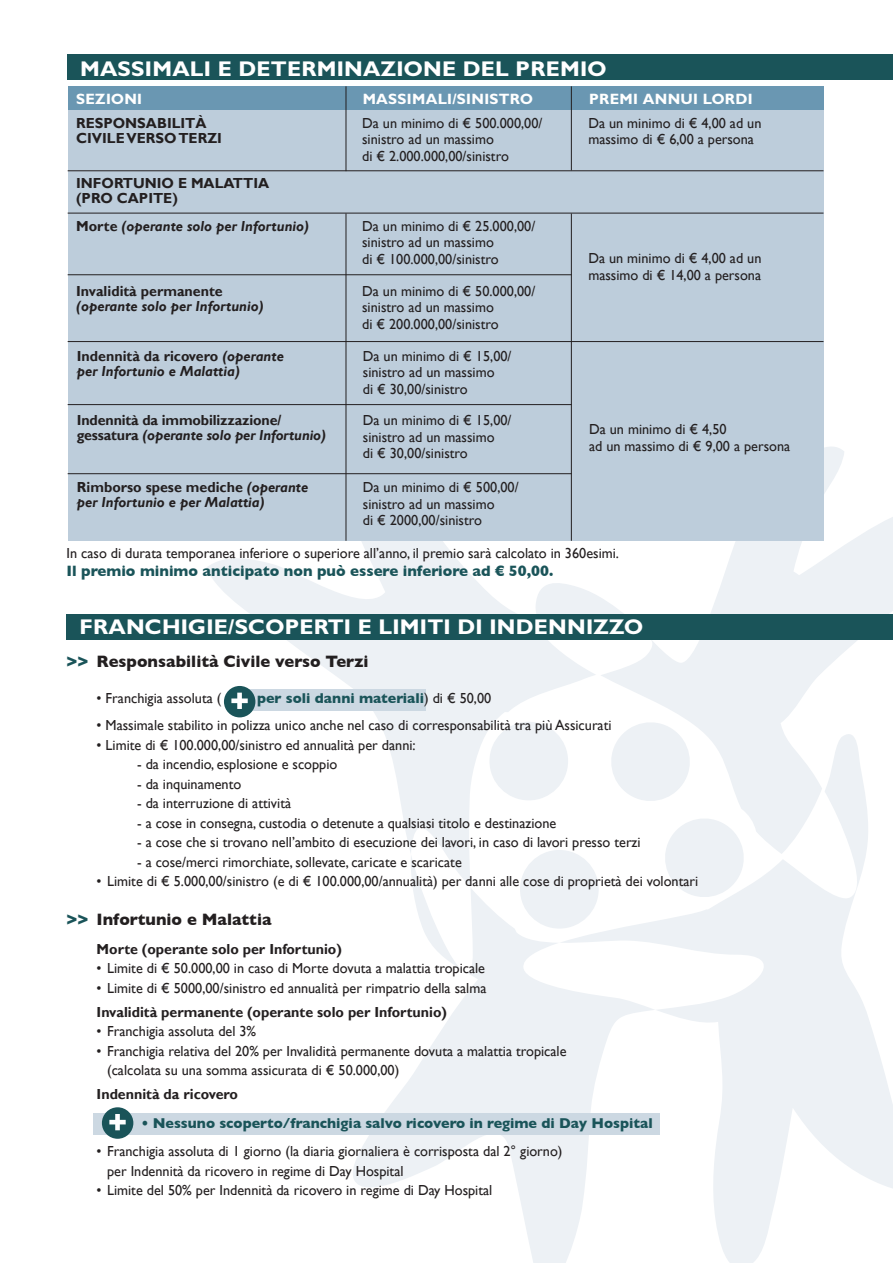
<style>
.page{position:relative;width:893px;height:1263px;background:#fff}
.page>*{position:absolute;margin:0;border:0;box-sizing:border-box;transform-origin:0 0}
.t1{font:700 21.3px "Gill Sans MT Pro";letter-spacing:.01em;color:#fff;scale:1.04 1}
.t2{font:700 16.8px "Gill Sans";color:#231f20}
.t3{font:700 15.3px "Gill Sans";color:#1a5459}
.t4{font:700 15px "Gill Sans MT Pro";letter-spacing:.02em;color:#fff}
.t5{font:14.55px/16.5px "Gill Sans";color:#231f20}
.t6{font:700 14.55px/15px "Gill Sans";color:#231f20}
.t7{font:italic 700 14.55px/15px "Gill Sans";color:#231f20}
.t8{font:700 14.55px "Gill Sans";color:#1a5459}
.s1{font-style:normal}
.s2{font-style:italic}
.s3{font-weight:800;font-size:16.5px;color:#1a5459}
.s4{font-weight:400;color:#231f20}
</style>
<div class="page">
<svg style="left:655px;top:854px;width:238px;height:409px;fill:#edf1f5"></svg>
<svg style="left:207px;top:541px;width:389px;height:346px"></svg>
<svg style="left:410px;top:854px;width:51px;height:33px"></svg>
<svg style="left:344px;top:887px;width:311px;height:376px"></svg>
<svg style="left:535px;top:425px;width:358px;height:429px"></svg>
<svg style="left:606px;top:717px;width:89px;height:89px"></svg>
<svg style="left:660px;top:813px;width:89px;height:89px"></svg>
<div style="left:489px;top:722px;width:79px;height:78px;background:#edf1f5;border-radius:50%"></div>
<div style="left:68px;top:107px;width:755px;height:434px;background:#bdcddb"></div>
<div style="left:93px;top:1113px;width:567px;height:21px;background:#ccd8e2"></div>
<div style="left:238px;top:689px;width:188px;height:21px;background:#ccd8e2"></div>
<hr style="left:68px;top:404px;width:504px;height:1px;background:#231f20">
<hr style="left:68px;top:473px;width:504px;height:1px;background:#231f20">
<div style="left:67px;top:614px;width:826px;height:26px;background:#1a5459"></div>
<div style="left:224px;top:686px;width:31px;height:31px;background:#1a5459;border-radius:50%"></div>
<svg style="left:231px;top:693px;width:17px;height:16px"></svg>
<div style="left:102px;top:1107px;width:31px;height:32px;background:#1a5459;border-radius:50%"></div>
<svg style="left:109px;top:1114px;width:17px;height:16px"></svg>
<div style="left:68px;top:86px;width:755px;height:23px;background:#6a97b2"></div>
<hr style="left:68px;top:170px;width:755px;height:1px;background:#231f20">
<div style="left:68px;top:54px;width:825px;height:26px;background:#1a5459"></div>
<hr style="left:68px;top:213px;width:755px;height:1px;background:#231f20">
<hr style="left:68px;top:274px;width:504px;height:1px;background:#231f20">
<hr style="left:346px;top:213px;width:1px;height:328px;background:#231f20">
<hr style="left:346px;top:86px;width:1px;height:85px;background:#231f20">
<hr style="left:571px;top:213px;width:1px;height:328px;background:#231f20">
<hr style="left:571px;top:86px;width:1px;height:84px;background:#231f20">
<hr style="left:68px;top:341px;width:755px;height:1px;background:#231f20">
<p class="t1" style="left:80px;top:55px;width:508px">MASSIMALI E DETERMINAZIONE DEL PREMIO</p>
<p class="t4" style="left:76px;top:89px;width:67px">SEZIONI</p>
<p class="t4" style="left:363px;top:89px;width:172px">MASSIMALI/SINISTRO</p>
<p class="t4" style="left:589px;top:89px;width:165px">PREMI ANNUI LORDI</p>
<p class="t6" style="left:76px;top:116px;width:132px">RESPONSABILITÀ</p>
<p class="t6" style="left:76px;top:131px;width:147px">CIVILE VERSO TERZI</p>
<p class="t5" style="left:362px;top:114px;width:182px">Da un minimo di € 500.000,00/ sinistro ad un massimo</p>
<p class="t5" style="left:362px;top:147px;width:148px">di € 2.000.000,00/sinistro</p>
<p class="t5" style="left:588px;top:114px;width:175px">Da un minimo di € 4,00 ad un massimo di € 6,00 a persona</p>
<p class="t6" style="left:76px;top:176px;width:195px">INFORTUNIO E MALATTIA</p>
<p class="t6" style="left:76px;top:191px;width:103px">(PRO CAPITE)</p>
<p class="t7" style="left:76px;top:219px;width:234px"><span class="s1">Morte</span> (operante solo per Infortunio)</p>
<p class="t6" style="left:76px;top:284px;width:148px">Invalidità permanente</p>
<p class="t7" style="left:76px;top:299px;width:189px">(operante solo per Infortunio)</p>
<p class="t6" style="left:77px;top:349px;width:209px">Indennità da ricovero <span class="s2">(operante</span></p>
<p class="t7" style="left:77px;top:364px;width:165px">per Infortunio e Malattia)</p>
<p class="t6" style="left:77px;top:413px;width:251px">Indennità da immobilizzazione/ gessatura <span class="s2">(operante solo per Infortunio)</span></p>
<p class="t7" style="left:77px;top:480px;width:233px"><span class="s1">Rimborso spese mediche</span> (operante per Infortunio e per Malattia)</p>
<p class="t5" style="left:362px;top:217px;width:175px">Da un minimo di € 25.000,00/ sinistro ad un massimo</p>
<p class="t5" style="left:362px;top:250px;width:138px">di € 100.000,00/sinistro</p>
<p class="t5" style="left:362px;top:282px;width:175px">Da un minimo di € 50.000,00/ sinistro ad un massimo</p>
<p class="t5" style="left:362px;top:315px;width:138px">di € 200.000,00/sinistro</p>
<p class="t5" style="left:363px;top:347px;width:150px">Da un minimo di € 15,00/ sinistro ad un massimo</p>
<p class="t5" style="left:363px;top:380px;width:106px">di € 30,00/sinistro</p>
<p class="t5" style="left:363px;top:412px;width:150px">Da un minimo di € 15,00/ sinistro ad un massimo</p>
<p class="t5" style="left:363px;top:445px;width:106px">di € 30,00/sinistro</p>
<p class="t5" style="left:363px;top:479px;width:157px">Da un minimo di € 500,00/ sinistro ad un massimo</p>
<p class="t5" style="left:363px;top:512px;width:121px">di € 2000,00/sinistro</p>
<p class="t5" style="left:588px;top:250px;width:175px">Da un minimo di € 4,00 ad un massimo di € 14,00 a persona</p>
<p class="t5" style="left:589px;top:421px;width:139px">Da un minimo di € 4,50</p>
<p class="t5" style="left:589px;top:437px;width:203px">ad un massimo di € 9,00 a persona</p>
<p class="t5" style="left:67px;top:545px;width:554px">In caso di durata temporanea inferiore o superiore all’anno, il premio sarà calcolato in 360esimi.</p>
<p class="t3" style="left:67px;top:562px;width:488px">Il premio minimo anticipato non può essere inferiore ad € 50,00.</p>
<p class="t1" style="left:79px;top:614px;width:544px">FRANCHIGIE/SCOPERTI E LIMITI DI INDENNIZZO</p>
<p class="t2" style="left:67px;top:652px;width:303px"><span class="s3">&gt;&gt;</span> Responsabilità Civile verso Terzi</p>
<p class="t5" style="left:97px;top:690px;width:126px">• Franchigia assoluta (</p>
<p class="t8" style="left:257px;top:690px;width:236px">per soli danni materiali<span class="s4">) di € 50,00</span></p>
<p class="t5" style="left:97px;top:717px;width:516px">• Massimale stabilito in polizza unico anche nel caso di corresponsabilità tra più Assicurati</p>
<p class="t5" style="left:97px;top:736px;width:321px">• Limite di € 100.000,00/sinistro ed annualità per danni:</p>
<p class="t5" style="left:137px;top:756px;width:202px">- da incendio, esplosione e scoppio</p>
<p class="t5" style="left:137px;top:775px;width:106px">- da inquinamento</p>
<p class="t5" style="left:137px;top:795px;width:156px">- da interruzione di attività</p>
<p class="t5" style="left:137px;top:814px;width:421px">- a cose in consegna, custodia o detenute a qualsiasi titolo e destinazione</p>
<p class="t5" style="left:137px;top:834px;width:505px">- a cose che si trovano nell’ambito di esecuzione dei lavori, in caso di lavori presso terzi</p>
<p class="t5" style="left:137px;top:853px;width:326px">- a cose/merci rimorchiate, sollevate, caricate e scaricate</p>
<p class="t5" style="left:97px;top:873px;width:603px">• Limite di € 5.000,00/sinistro (e di € 100.000,00/annualità) per danni alle cose di proprietà dei volontari</p>
<p class="t2" style="left:67px;top:910px;width:206px"><span class="s3">&gt;&gt;</span> Infortunio e Malattia</p>
<p class="t6" style="left:97px;top:942px;width:247px">Morte (operante solo per Infortunio)</p>
<p class="t5" style="left:97px;top:960px;width:390px">• Limite di € 50.000,00 in caso di Morte dovuta a malattia tropicale</p>
<p class="t5" style="left:97px;top:979px;width:391px">• Limite di € 5000,00/sinistro ed annualità per rimpatrio della salma</p>
<p class="t6" style="left:97px;top:1005px;width:352px">Invalidità permanente (operante solo per Infortunio)</p>
<p class="t5" style="left:97px;top:1023px;width:161px">• Franchigia assoluta del 3%</p>
<p class="t5" style="left:97px;top:1042px;width:471px">• Franchigia relativa del 20% per Invalidità permanente dovuta a malattia tropicale</p>
<p class="t5" style="left:107px;top:1062px;width:294px">(calcolata su una somma assicurata di € 50.000,00)</p>
<p class="t6" style="left:97px;top:1087px;width:143px">Indennità da ricovero</p>
<p class="t8" style="left:141px;top:1114px;width:513px">• Nessuno scoperto/franchigia salvo ricovero in regime di Day Hospital</p>
<p class="t5" style="left:97px;top:1143px;width:467px">• Franchigia assoluta di 1 giorno (la diaria giornaliera è corrisposta dal 2° giorno)</p>
<p class="t5" style="left:107px;top:1162px;width:298px">per Indennità da ricovero in regime di Day Hospital</p>
<p class="t5" style="left:97px;top:1182px;width:397px">• Limite del 50% per Indennità da ricovero in regime di Day Hospital</p>
</div>
